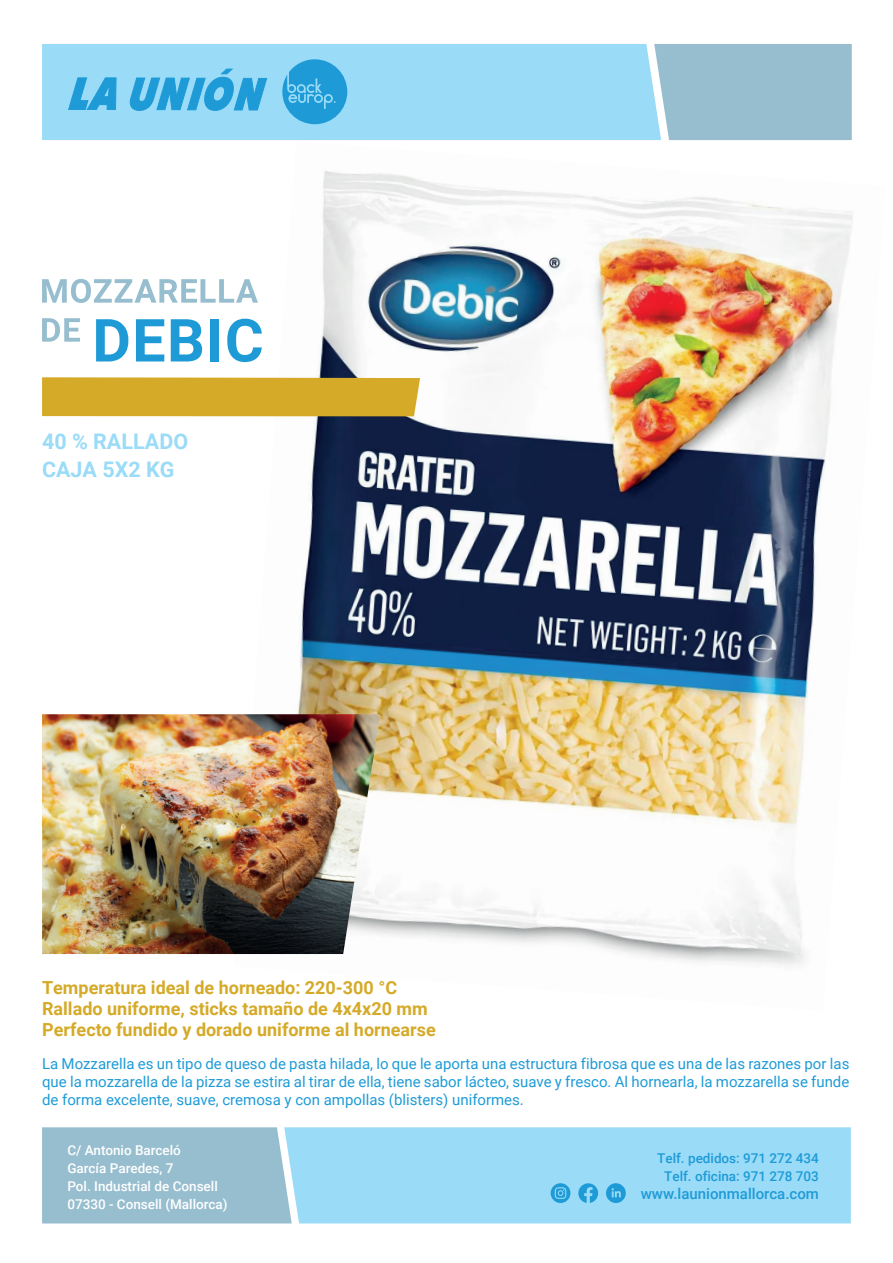
<style>
.page{position:relative;width:893px;height:1263px;background:#fff}
.page>*{position:absolute;margin:0;border:0;box-sizing:border-box;transform-origin:0 0}
.t1{font:700 21.45px/28.7px "Roboto";color:#9adbf8}
.t2{font:700 18px/21px "Roboto";color:#d5aa28}
.t3{font:15px/18px "Roboto";color:#1e9bd7;text-align:justify}
.t4{font:500 15px "Roboto";color:#1e9bd7}
.t5{font:500 13.5px/18px "Roboto";color:#fff}
.t6{font:500 13.5px/18px "Roboto";color:#1e9bd7;text-align:center}
</style>
<div class="page">
<img style="left:234px;top:171px;width:619px;height:795px">
<div style="left:42px;top:44px;width:612px;height:96px;background:#9adbf8"></div>
<div style="left:654px;top:44px;width:198px;height:96px;background:#97becf"></div>
<div style="left:292px;top:1127px;width:559px;height:96px;background:#9adbf8"></div>
<div style="left:42px;top:1127px;width:250px;height:96px;background:#97becf"></div>
<svg style="left:68px;top:77px;width:49px;height:33px;background:#4cb3e3"></svg>
<svg style="left:130px;top:69px;width:137px;height:42px;background:#59b9e6"></svg>
<svg style="left:282px;top:59px;width:65px;height:65px;background:#43aee1"></svg>
<svg style="left:606px;top:1183px;width:20px;height:20px"></svg>
<svg style="left:578px;top:1183px;width:20px;height:20px"></svg>
<svg style="left:550px;top:1183px;width:20px;height:20px"></svg>
<div style="left:42px;top:377px;width:378px;height:39px;background:#d5aa28"></div>
<svg style="left:42px;top:279px;width:216px;height:24px"></svg>
<svg style="left:42px;top:318px;width:38px;height:24px"></svg>
<svg style="left:96px;top:319px;width:32px;height:42px"></svg>
<svg style="left:136px;top:319px;width:28px;height:42px"></svg>
<svg style="left:171px;top:319px;width:31px;height:42px"></svg>
<div style="left:211px;top:319px;width:8px;height:42px;background:#1e9bd7"></div>
<svg style="left:227px;top:319px;width:35px;height:43px"></svg>
<img style="left:42px;top:714px;width:338px;height:240px">
<h1 class="t1" style="left:42px;top:426px;width:148px">40 % RALLADO<br>CAJA 5X2 KG</h1>
<p class="t2" style="left:42px;top:977px;width:395px">Temperatura ideal de horneado: 220-300 °C<br>Rallado uniforme, sticks tamaño de 4x4x20 mm<br>Perfecto fundido y dorado uniforme al hornearse</p>
<p class="t3" style="left:42px;top:1054px;width:809px">La Mozzarella es un tipo de queso de pasta hilada, lo que le aporta una estructura fibrosa que es una de las razones por las que la mozzarella de la pizza se estira al tirar de ella, tiene sabor lácteo, suave y fresco. Al hornearla, la mozzarella se funde de forma excelente, suave, cremosa y con ampollas (blisters) uniformes.</p>
<p class="t5" style="left:67px;top:1141px;width:162px">C/ Antonio Barceló<br>García Paredes, 7<br>Pol. Industrial de Consell<br>07330 - Consell (Mallorca)</p>
<p class="t6" style="left:657px;top:1148px;width:163px">Telf. pedidos: 971 272 434<br>Telf. oficina: 971 278 703</p>
<p class="t4" style="left:641px;top:1183px;width:180px">www.launionmallorca.com</p>
</div>
